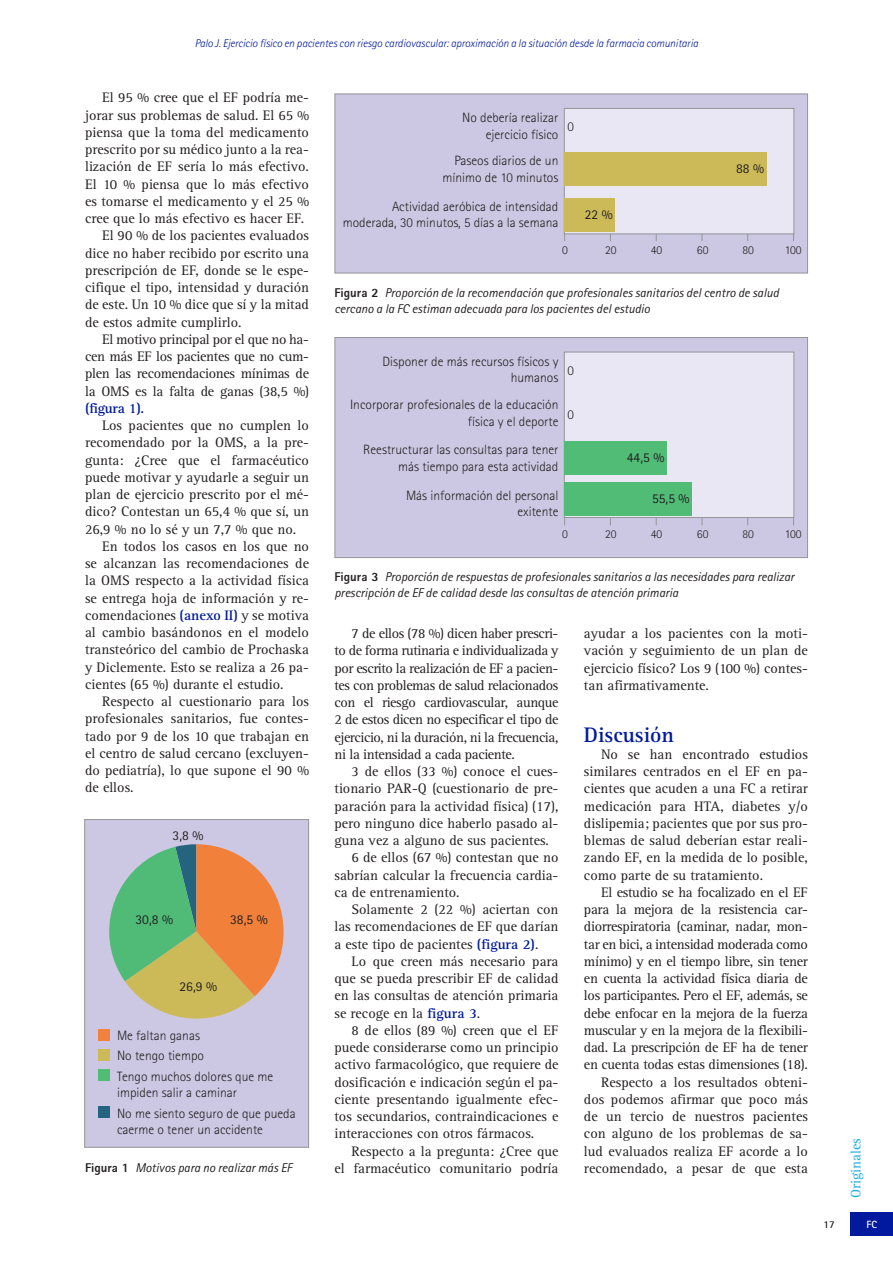
<style>
.page{position:relative;width:893px;height:1263px;background:#fff}
.page>*{position:absolute;margin:0;border:0;box-sizing:border-box;transform-origin:0 0}
.t1{font:700 21.75px "Rotis Serif";color:#00199f}
.None-2{font:14.25px/17.2px "Rotis Serif";color:#231f20;text-align:justify}
.t2{font:14.25px "Rotis Serif";color:#1bace3}
.texto_tabla{font:300 13.5px/16.5px "Rotis Sans Serif";color:#231f20;text-align:right}
.t3{font:13.5px "Rotis Sans Serif Std";color:#231f20}
.texto_tabla-2{font:13.5px "Rotis Sans Serif";color:#231f20}
.texto_tabla_título{font:italic 12.75px/15.8px "Rotis Sans Serif";color:#231f20}
.texto_tabla-3{font:300 12px "Rotis Sans Serif";color:#231f20}
.t4{font:italic 300 11.25px "Rotis Sans Serif";letter-spacing:-.005em;color:#00199f}
.t5{font:700 10.5px "Rotis Sans Serif";color:#231f20}
.t6{font:700 10.5px "Rotis Sans Serif";color:#fff}
.s1{font-weight:700;color:#00199f}
.s2{font-weight:800;font-style:normal}
</style>
<div class="page">
<div style="left:850px;top:1212px;width:43px;height:23px;background:#00199f"></div>
<div style="left:84px;top:819px;width:225px;height:329px;background:#ccc8e3;border:1px solid #939598"></div>
<svg style="left:109px;top:844px;width:175px;height:175px"></svg>
<div style="left:98px;top:1029px;width:12px;height:12px;background:#f1813c"></div>
<div style="left:98px;top:1049px;width:12px;height:12px;background:#ccba59"></div>
<div style="left:98px;top:1069px;width:12px;height:12px;background:#50bc76"></div>
<div style="left:98px;top:1106px;width:12px;height:12px;background:#25647f"></div>
<div style="left:334px;top:94px;width:474px;height:179px;background:#ccc8e3;border:1px solid #939598"></div>
<div style="left:564px;top:108px;width:230px;height:126px;background:#e9e7f3;border:1px solid #939598"></div>
<div style="left:564px;top:198px;width:51px;height:33px;background:#ccba59"></div>
<div style="left:564px;top:153px;width:202px;height:33px;background:#ccba59"></div>
<div style="left:334px;top:337px;width:474px;height:221px;background:#ccc8e3;border:1px solid #939598"></div>
<div style="left:564px;top:352px;width:230px;height:166px;background:#e9e7f3;border:1px solid #939598"></div>
<div style="left:564px;top:442px;width:102px;height:33px;background:#50bc76"></div>
<div style="left:564px;top:482px;width:128px;height:33px;background:#50bc76"></div>
<p class="t4" style="left:195px;top:36px;width:505px">Palo J. Ejercicio físico en pacientes con riesgo cardiovascular: aproximación a la situación desde la farmacia comunitaria</p>
<p class="None-2" style="left:85px;top:89px;width:225px;text-indent:17px">El 95 % cree que el EF podría me&shy;jorar sus problemas de salud. El 65 % piensa que la toma del medicamento prescrito por su médico junto a la rea&shy;lización de EF sería lo más efectivo.<br>El 10 % piensa que lo más efectivo es tomarse el medicamento y el 25 % cree que lo más efectivo es hacer EF.</p>
<p class="None-2" style="left:85px;top:227px;width:225px;text-indent:17px">El 90 % de los pacientes evaluados dice no haber recibido por escrito una prescripción de EF, donde se le espe&shy;cifique el tipo, intensidad y duración de este. Un 10 % dice que sí y la mitad de estos admite cumplirlo.</p>
<p class="None-2" style="left:85px;top:331px;width:225px;text-indent:17px">El motivo principal por el que no ha&shy;cen más EF los pacientes que no cum&shy;plen las recomendaciones mínimas de la OMS es la falta de ganas (38,5 %) <span class="s1">(figura 1).</span></p>
<p class="None-2" style="left:85px;top:417px;width:225px;text-indent:17px">Los pacientes que no cumplen lo recomendado por la OMS, a la pre&shy;gunta: ¿Cree que el farmacéutico puede motivar y ayudarle a seguir un plan de ejercicio prescrito por el mé&shy;dico? Contestan un 65,4 % que sí, un 26,9 % no lo sé y un 7,7 % que no.</p>
<p class="None-2" style="left:85px;top:538px;width:225px;text-indent:17px">En todos los casos en los que no se alcanzan las recomendaciones de la OMS respecto a la actividad física se entrega hoja de información y re&shy;comendaciones <span class="s1">(anexo II)</span> y se motiva al cambio basándonos en el modelo transteórico del cambio de Prochaska y Diclemente. Esto se realiza a 26 pa&shy;cientes (65 %) durante el estudio.</p>
<p class="None-2" style="left:85px;top:693px;width:225px;text-indent:17px">Respecto al cuestionario para los profesionales sanitarios, fue contes&shy;tado por 9 de los 10 que trabajan en el centro de salud cercano (excluyen&shy;do pediatría), lo que supone el 90 % de ellos.</p>
<p class="t3" style="left:173px;top:828px;width:32px">3,8 %</p>
<p class="t3" style="left:136px;top:911px;width:39px">30,8 %</p>
<p class="t3" style="left:230px;top:911px;width:39px">38,5 %</p>
<p class="t3" style="left:180px;top:978px;width:39px">26,9 %</p>
<p class="texto_tabla" style="left:117px;top:1027px;width:84px">Me faltan ganas</p>
<p class="texto_tabla" style="left:117px;top:1048px;width:88px">No tengo tiempo</p>
<p class="texto_tabla" style="left:117px;top:1068px;width:158px;text-align:left">Tengo muchos dolores que me impiden salir a caminar</p>
<p class="texto_tabla" style="left:117px;top:1105px;width:180px;text-align:left">No me siento seguro de que pueda caerme o tener un accidente</p>
<p class="texto_tabla_título" style="left:85px;top:1160px;width:209px"><span class="s2">Figura 1</span> Motivos para no realizar más EF</p>
<p class="texto_tabla" style="left:462px;top:110px;width:98px">No debería realizar ejercicio físico</p>
<p class="texto_tabla" style="left:442px;top:153px;width:117px">Paseos diarios de un mínimo de 10 minutos</p>
<p class="texto_tabla" style="left:343px;top:198px;width:217px">Actividad aeróbica de intensidad moderada, 30 minutos, 5 días a la semana</p>
<p class="texto_tabla-2" style="left:585px;top:206px;width:29px">22 %</p>
<p class="texto_tabla" style="left:568px;top:119px;width:8px">0</p>
<p class="texto_tabla-2" style="left:736px;top:161px;width:29px">88 %</p>
<p class="texto_tabla-3" style="left:562px;top:243px;width:7px">0</p>
<p class="texto_tabla-3" style="left:605px;top:243px;width:13px">20</p>
<p class="texto_tabla-3" style="left:651px;top:243px;width:13px">40</p>
<p class="texto_tabla-3" style="left:697px;top:243px;width:13px">60</p>
<p class="texto_tabla-3" style="left:742px;top:243px;width:13px">80</p>
<p class="texto_tabla-3" style="left:785px;top:243px;width:18px">100</p>
<p class="texto_tabla_título" style="left:334px;top:285px;width:446px"><span class="s2">Figura 2</span> Proporción de la recomendación que profesionales sanitarios del centro de salud cercano a la FC estiman adecuada para los pacientes del estudio</p>
<p class="texto_tabla" style="left:382px;top:353px;width:177px">Disponer de más recursos físicos y humanos</p>
<p class="texto_tabla" style="left:350px;top:396px;width:210px">Incorporar profesionales de la educación física y el deporte</p>
<p class="texto_tabla" style="left:363px;top:441px;width:197px">Reestructurar las consultas para tener más tiempo para esta actividad</p>
<p class="texto_tabla-2" style="left:627px;top:450px;width:39px">44,5 %</p>
<p class="texto_tabla" style="left:568px;top:362px;width:8px">0</p>
<p class="texto_tabla" style="left:568px;top:406px;width:8px">0</p>
<p class="texto_tabla" style="left:406px;top:487px;width:154px">Más información del personal exitente</p>
<p class="texto_tabla-2" style="left:652px;top:490px;width:39px">55,5 %</p>
<p class="texto_tabla-3" style="left:562px;top:527px;width:7px">0</p>
<p class="texto_tabla-3" style="left:605px;top:527px;width:13px">20</p>
<p class="texto_tabla-3" style="left:651px;top:527px;width:13px">40</p>
<p class="texto_tabla-3" style="left:697px;top:527px;width:13px">60</p>
<p class="texto_tabla-3" style="left:742px;top:527px;width:13px">80</p>
<p class="texto_tabla-3" style="left:785px;top:527px;width:18px">100</p>
<p class="texto_tabla_título" style="left:334px;top:569px;width:461px"><span class="s2">Figura 3</span> Proporción de respuestas de profesionales sanitarios a las necesidades para realizar prescripción de EF de calidad desde las consultas de atención primaria</p>
<p class="None-2" style="left:334px;top:625px;width:225px;text-indent:17px">7 de ellos (78 %) dicen haber prescri&shy;to de forma rutinaria e individualizada y por escrito la realización de EF a pacien&shy;tes con problemas de salud relacionados con el riesgo cardiovascular, aunque 2 de estos dicen no especificar el tipo de ejercicio, ni la duración, ni la frecuencia, ni la intensidad a cada paciente.</p>
<p class="None-2" style="left:334px;top:763px;width:225px;text-indent:17px">3 de ellos (33 %) conoce el cues&shy;tionario PAR-Q (cuestionario de pre&shy;paración para la actividad física) (17), pero ninguno dice haberlo pasado al&shy;guna vez a alguno de sus pacientes.</p>
<p class="None-2" style="left:334px;top:849px;width:225px;text-indent:17px">6 de ellos (67 %) contestan que no sabrían calcular la frecuencia cardia&shy;ca de entrenamiento.</p>
<p class="None-2" style="left:334px;top:901px;width:225px;text-indent:17px">Solamente 2 (22 %) aciertan con las recomendaciones de EF que darían a este tipo de pacientes <span class="s1">(figura 2)</span>.</p>
<p class="None-2" style="left:334px;top:953px;width:225px;text-indent:17px">Lo que creen más necesario para que se pueda prescribir EF de calidad en las consultas de atención primaria se recoge en la <span class="s1">figura 3</span>.</p>
<p class="None-2" style="left:334px;top:1022px;width:225px;text-indent:17px">8 de ellos (89 %) creen que el EF puede considerarse como un principio activo farmacológico, que requiere de dosificación e indicación según el pa&shy;ciente presentando igualmente efec&shy;tos secundarios, contraindicaciones e interacciones con otros fármacos.</p>
<p class="None-2" style="left:334px;top:1143px;width:225px;text-align:right">Respecto a la pregunta: ¿Cree que<br>el farmacéutico comunitario podría</p>
<p class="None-2" style="left:584px;top:625px;width:225px">ayudar a los pacientes con la moti&shy;vación y seguimiento de un plan de ejercicio físico? Los 9 (100 %) contes&shy;tan afirmativamente.</p>
<p class="t1" style="left:584px;top:722px;width:91px">Discusión</p>
<p class="None-2" style="left:584px;top:746px;width:225px;text-indent:17px">No se han encontrado estudios similares centrados en el EF en pa&shy;cientes que acuden a una FC a retirar medicación para HTA, diabetes y/o dislipemia; pacientes que por sus pro&shy;blemas de salud deberían estar reali&shy;zando EF, en la medida de lo posible, como parte de su tratamiento.</p>
<p class="None-2" style="left:584px;top:884px;width:225px;text-indent:17px">El estudio se ha focalizado en el EF para la mejora de la resistencia car&shy;diorrespiratoria (caminar, nadar, mon&shy;tar en bici, a intensidad moderada como mínimo) y en el tiempo libre, sin tener en cuenta la actividad física diaria de los participantes. Pero el EF, además, se debe enfocar en la mejora de la fuerza muscular y en la mejora de la flexibili&shy;dad. La prescripción de EF ha de tener en cuenta todas estas dimensiones (18).</p>
<p class="None-2" style="left:584px;top:1074px;width:225px;text-indent:17px">Respecto a los resultados obteni&shy;dos podemos afirmar que poco más de un tercio de nuestros pacientes con alguno de los problemas de sa&shy;lud evaluados realiza EF acorde a lo recomendado, a pesar de que esta</p>
<p class="t2" style="left:848px;top:1198px;width:61px;rotate:-90deg">Originales</p>
<p class="t5" style="left:823px;top:1217px;width:13px">17</p>
<p class="t6" style="left:866px;top:1217px;width:12px">FC</p>
</div>
